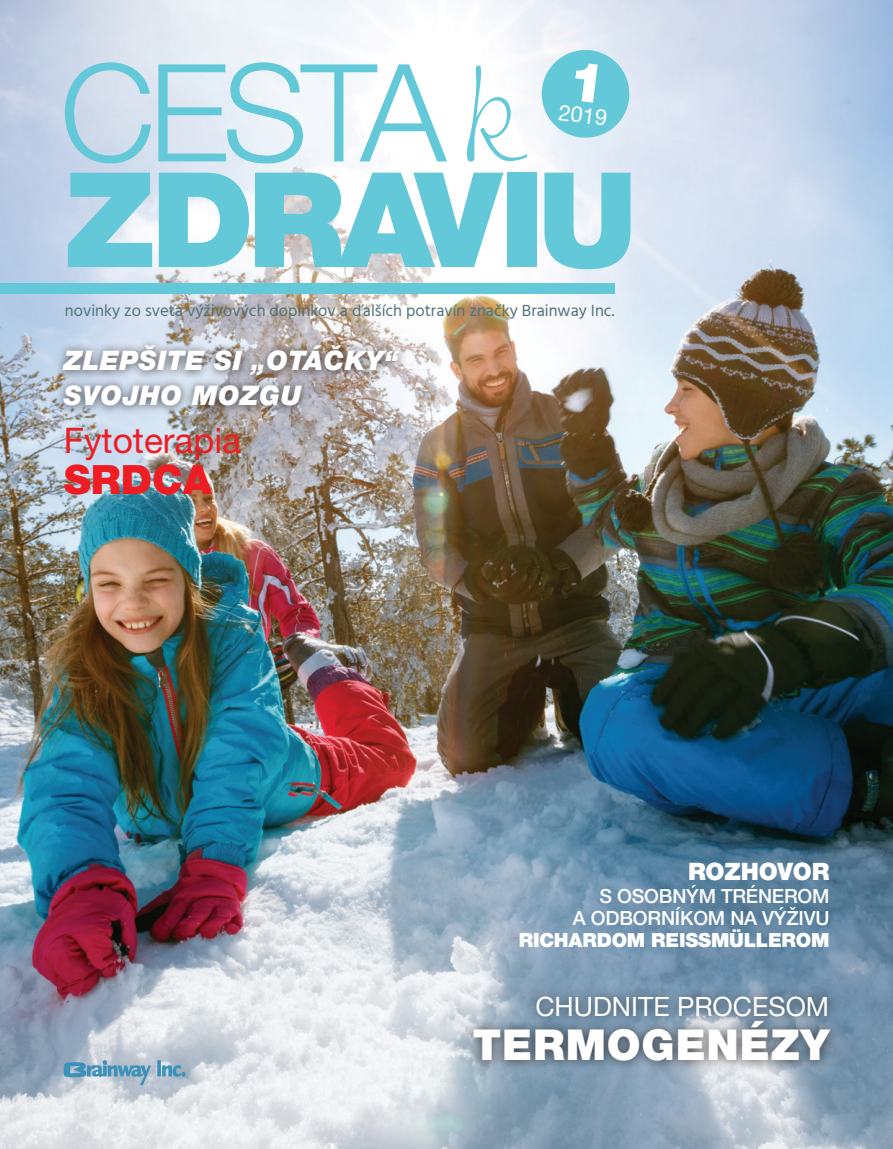
<style>
.page{position:relative;width:893px;height:1149px;background:#fff}
.page>*{position:absolute;margin:0;border:0;box-sizing:border-box;transform-origin:0 0}
.t1{font:900 42.6px "Helvetica Neue LT Pro";letter-spacing:.02em;color:#fff}
.t2{font:900 40.5px "Helvetica Neue LT Pro";color:#ee1d23}
.t3{font:35.25px "Helvetica Neue LT Pro";color:#ee1d23}
.t4{font:italic 900 27px/34.5px "Helvetica Neue LT Pro";letter-spacing:.02em;color:#fff}
.t5{font:26.7px "Helvetica Neue LT Pro";color:#fff}
.t6{font:900 24px "Helvetica Neue LT Pro";letter-spacing:-.01em;color:#fff}
.t7{font:21.9px "Helvetica Neue LT Pro";color:#fff}
.t8{font:500 19.5px/22.2px "Helvetica Neue LT Pro";letter-spacing:-.01em;color:#fff;text-align:right}
.t9{font:900 19.5px "Helvetica Neue LT Pro";letter-spacing:-.01em;color:#fff}
.t10{font:16.5px "Hind";color:#4f7177}
</style>
<div class="page">
<img style="left:0;top:0;width:893px;height:1148px">
<div style="left:54px;top:336px;width:354px;height:79px;background:#231f20;opacity:.75"></div>
<div style="left:463px;top:984px;width:378px;height:87px;background:#231f20;opacity:.75"></div>
<div style="left:0;top:283px;width:614px;height:10px;background:#63c9d8"></div>
<svg style="left:64px;top:1059px;width:121px;height:25px;background:#90b4c8"></svg>
<svg style="left:65px;top:62px;width:86px;height:101px;background:#b7d8e6"></svg>
<svg style="left:158px;top:62px;width:289px;height:101px"></svg>
<svg style="left:68px;top:173px;width:84px;height:94px;background:#86d0df"></svg>
<svg style="left:159px;top:173px;width:90px;height:94px"></svg>
<svg style="left:255px;top:173px;width:248px;height:94px"></svg>
<div style="left:507px;top:173px;width:29px;height:94px;background:#63c9d8"></div>
<svg style="left:544px;top:173px;width:86px;height:96px;background:#8dd5e2"></svg>
<svg style="left:467px;top:65px;width:60px;height:96px"></svg>
<svg style="left:539px;top:47px;width:93px;height:93px;background:#8bd4e1"></svg>
<h3 class="t7" style="left:560px;top:99px;width:50px;rotate:7deg">2019</h3>
<p class="t10" style="left:65px;top:299px;width:551px">novinky zo sveta výživových doplnkov a ďalších potravín značky Brainway Inc.</p>
<h3 class="t4" style="left:64px;top:343px;width:336px">ZLEPŠITE SI „OTÁČKY“<br>SVOJHO MOZGU</h3>
<h3 class="t3" style="left:64px;top:419px;width:179px">Fytoterapia</h3>
<h2 class="t2" style="left:64px;top:455px;width:150px">SRDCA</h2>
<h3 class="t6" style="left:688px;top:857px;width:143px">ROZHOVOR</h3>
<p class="t8" style="left:573px;top:884px;width:258px">S OSOBNÝM TRÉNEROM<br>A ODBORNÍKOM NA VÝŽIVU</p>
<p class="t9" style="left:519px;top:928px;width:312px">RICHARDOM REISSMÜLLEROM</p>
<h3 class="t5" style="left:535px;top:989px;width:295px">CHUDNITE PROCESOM</h3>
<h1 class="t1" style="left:473px;top:1019px;width:358px">TERMOGENÉZY</h1>
</div>
